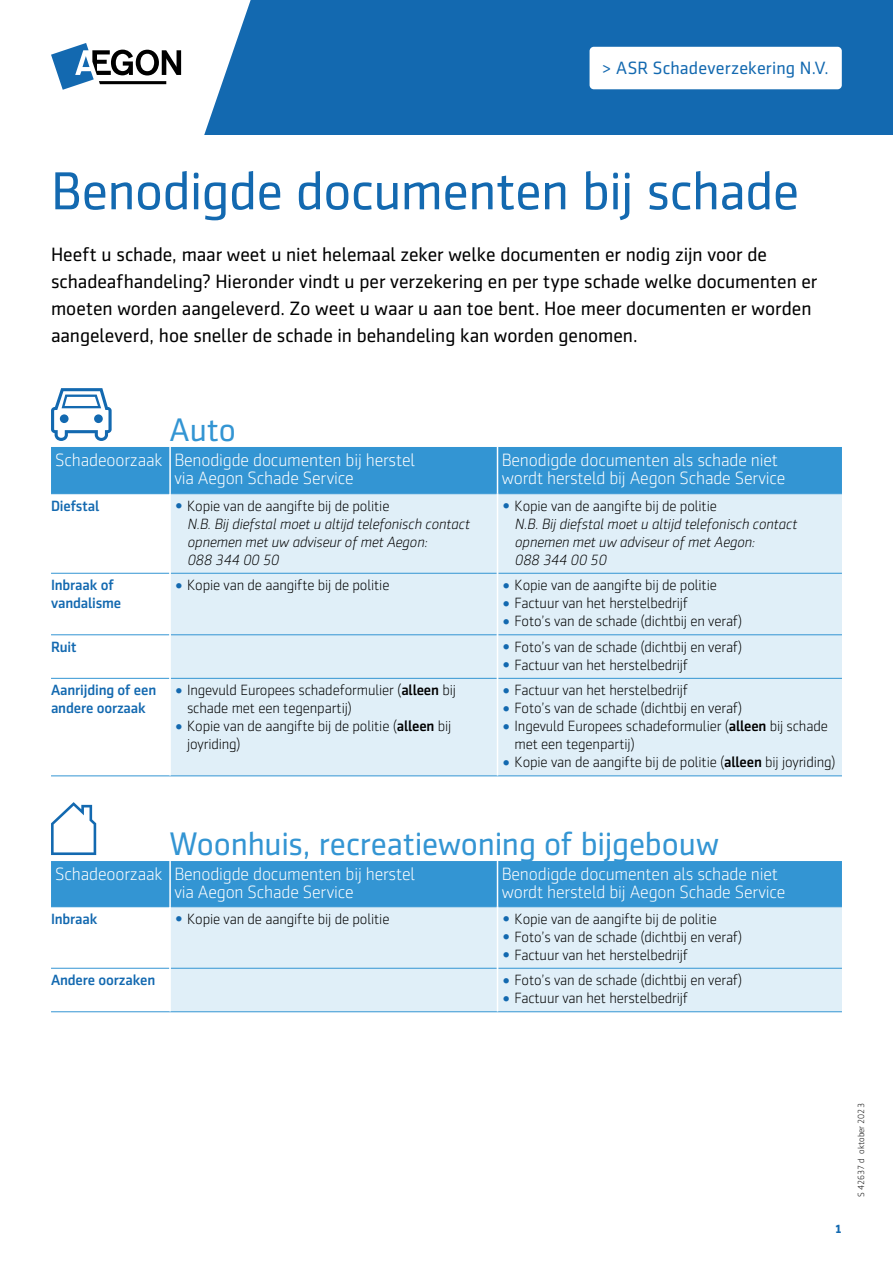
<style>
.page{position:relative;width:893px;height:1263px;background:#fff}
.page>*{position:absolute;margin:0;border:0;box-sizing:border-box;transform-origin:0 0}
.BODY_heading_leaflet{font:54px "Sentico Sans DT";letter-spacing:-.01em;color:#1369b0}
.BODY_subheading{font:33px "Sentico Sans DT";letter-spacing:-.005em;color:#3395d3}
.BODY_inleiding{font:19.5px/27px "Sentico Sans DT";letter-spacing:-.005em;color:#000}
.Tabel_kopje_niveau_1{font:300 18px/18px "Sentico Sans DT";letter-spacing:-.01em;color:#fff}
.t1{font:18px "Sentico Sans DT";letter-spacing:.01em;color:#1369b0}
.t2{font:300 15px/18px "Sentico Sans DT";letter-spacing:-.01em;color:#000}
.Tabel_body_zwart{font:italic 300 15px/18px "Sentico Sans DT";letter-spacing:-.01em;color:#000}
.Tabel_kopje_niveau_2{font:500 15px/18px "Sentico Sans DT";letter-spacing:-.01em;color:#1369b0}
.t3{font:700 12px "Sentico Sans DT";color:#1369b0}
.t4{font:300 9px "Sentico Sans DT";color:#000}
.s1{font-size:18px;color:#1369b0}
.s2{font-weight:500}
</style>
<div class="page">
<div style="left:0;top:0;width:893px;height:135px;background:#1369b0"></div>
<svg style="left:0;top:0;width:251px;height:678px"></svg>
<svg style="left:51px;top:43px;width:130px;height:47px"></svg>
<div style="left:590px;top:47px;width:252px;height:42px;background:#fff;border-radius:4px"></div>
<svg style="left:51px;top:388px;width:61px;height:53px"></svg>
<div style="left:51px;top:447px;width:791px;height:46px;background:#3395d3"></div>
<div style="left:171px;top:494px;width:671px;height:281px;background:#e0eff8"></div>
<hr style="left:51px;top:493px;width:118px;height:1px;background:#3395d3">
<hr style="left:171px;top:493px;width:326px;height:1px;background:#3395d3">
<hr style="left:51px;top:573px;width:118px;height:1px;background:#3395d3">
<hr style="left:51px;top:634px;width:118px;height:1px;background:#3395d3">
<hr style="left:51px;top:678px;width:118px;height:1px;background:#3395d3">
<hr style="left:171px;top:573px;width:326px;height:1px;background:#3395d3">
<hr style="left:171px;top:634px;width:326px;height:1px;background:#3395d3">
<hr style="left:498px;top:634px;width:344px;height:1px;background:#3395d3">
<hr style="left:171px;top:678px;width:326px;height:1px;background:#3395d3">
<hr style="left:498px;top:678px;width:344px;height:1px;background:#3395d3">
<hr style="left:170px;top:775px;width:327px;height:1px;background:#3395d3">
<hr style="left:497px;top:775px;width:345px;height:1px;background:#3395d3">
<hr style="left:498px;top:493px;width:344px;height:1px;background:#3395d3">
<hr style="left:498px;top:573px;width:344px;height:1px;background:#3395d3">
<hr style="left:51px;top:775px;width:119px;height:1px;background:#3395d3">
<hr style="left:169px;top:447px;width:2px;height:47px;background:#fff">
<hr style="left:497px;top:447px;width:1px;height:47px;background:#fff">
<hr style="left:169px;top:494px;width:2px;height:79px;background:#fff">
<hr style="left:169px;top:573px;width:2px;height:62px;background:#fff">
<hr style="left:169px;top:635px;width:2px;height:43px;background:#fff">
<hr style="left:497px;top:494px;width:1px;height:79px;background:#fff">
<hr style="left:497px;top:573px;width:1px;height:62px;background:#fff">
<hr style="left:497px;top:635px;width:1px;height:43px;background:#fff">
<hr style="left:497px;top:678px;width:1px;height:97px;background:#fff">
<svg style="left:51px;top:802px;width:45px;height:53px"></svg>
<div style="left:51px;top:861px;width:791px;height:45px;background:#3395d3"></div>
<div style="left:171px;top:907px;width:671px;height:104px;background:#e0eff8"></div>
<hr style="left:51px;top:906px;width:118px;height:1px;background:#3395d3">
<hr style="left:171px;top:906px;width:326px;height:1px;background:#3395d3">
<hr style="left:498px;top:906px;width:344px;height:1px;background:#3395d3">
<hr style="left:51px;top:968px;width:118px;height:1px;background:#3395d3">
<hr style="left:171px;top:968px;width:326px;height:1px;background:#3395d3">
<hr style="left:498px;top:968px;width:344px;height:1px;background:#3395d3">
<hr style="left:170px;top:1011px;width:327px;height:1px;background:#3395d3">
<hr style="left:497px;top:1011px;width:345px;height:1px;background:#3395d3">
<hr style="left:51px;top:1011px;width:119px;height:1px;background:#3395d3">
<hr style="left:169px;top:861px;width:2px;height:46px;background:#fff">
<hr style="left:497px;top:861px;width:1px;height:46px;background:#fff">
<hr style="left:497px;top:907px;width:1px;height:61px;background:#fff">
<hr style="left:497px;top:968px;width:1px;height:43px;background:#fff">
<p class="t1" style="left:602px;top:58px;width:228px">&gt; ASR Schadeverzekering N.V.</p>
<p class="BODY_heading_leaflet" style="left:51px;top:161px;width:750px">Benodigde documenten bij schade</p>
<p class="BODY_inleiding" style="left:51px;top:241px;width:768px">Heeft u schade, maar weet u niet helemaal zeker welke documenten er nodig zijn voor de schadeafhandeling? Hieronder vindt u per verzekering en per type schade welke documenten er moeten worden aangeleverd. Zo weet u waar u aan toe bent. Hoe meer documenten er worden aangeleverd, hoe sneller de schade in behandeling kan worden genomen.</p>
<p class="BODY_subheading" style="left:170px;top:412px;width:68px">Auto</p>
<p class="Tabel_kopje_niveau_1" style="left:55px;top:451px;width:109px">Schadeoorzaak</p>
<p class="Tabel_kopje_niveau_1" style="left:174px;top:451px;width:242px">Benodigde documenten bij herstel via Aegon Schade Service</p>
<p class="Tabel_kopje_niveau_1" style="left:502px;top:451px;width:285px">Benodigde documenten als schade niet wordt hersteld bij Aegon Schade Service</p>
<p class="Tabel_kopje_niveau_2" style="left:51px;top:497px;width:50px">Diefstal</p>
<p class="t2" style="left:174px;top:497px;width:217px"><span class="s1">•</span> Kopie van de aangifte bij de politie</p>
<p class="Tabel_body_zwart" style="left:187px;top:515px;width:284px">N.B. Bij diefstal moet u altijd telefonisch contact opnemen met uw adviseur of met Aegon:<br>088 344 00 50</p>
<p class="t2" style="left:502px;top:497px;width:217px"><span class="s1">•</span> Kopie van de aangifte bij de politie</p>
<p class="Tabel_body_zwart" style="left:514px;top:515px;width:284px">N.B. Bij diefstal moet u altijd telefonisch contact opnemen met uw adviseur of met Aegon:<br>088 344 00 50</p>
<p class="Tabel_kopje_niveau_2" style="left:51px;top:576px;width:72px">Inbraak of vandalisme</p>
<p class="t2" style="left:174px;top:576px;width:217px"><span class="s1">•</span> Kopie van de aangifte bij de politie</p>
<p class="t2" style="left:502px;top:576px;width:217px"><span class="s1">•</span> Kopie van de aangifte bij de politie</p>
<p class="t2" style="left:502px;top:594px;width:188px"><span class="s1">•</span> Factuur van het herstelbedrijf</p>
<p class="t2" style="left:502px;top:612px;width:242px"><span class="s1">•</span> Foto’s van de schade (dichtbij en veraf)</p>
<p class="Tabel_kopje_niveau_2" style="left:51px;top:638px;width:27px">Ruit</p>
<p class="t2" style="left:502px;top:638px;width:242px"><span class="s1">•</span> Foto’s van de schade (dichtbij en veraf)</p>
<p class="t2" style="left:502px;top:656px;width:188px"><span class="s1">•</span> Factuur van het herstelbedrijf</p>
<p class="Tabel_kopje_niveau_2" style="left:51px;top:681px;width:107px">Aanrijding of een andere oorzaak</p>
<p class="t2" style="left:187px;top:681px;width:270px;text-indent:-13px"><span class="s1">•</span> Ingevuld Europees schadeformulier (<span class="s2">alleen</span> bij schade met een tegenpartij)</p>
<p class="t2" style="left:187px;top:717px;width:266px;text-indent:-13px"><span class="s1">•</span> Kopie van de aangifte bij de politie (<span class="s2">alleen</span> bij joyriding)</p>
<p class="t2" style="left:502px;top:681px;width:188px"><span class="s1">•</span> Factuur van het herstelbedrijf</p>
<p class="t2" style="left:502px;top:699px;width:242px"><span class="s1">•</span> Foto’s van de schade (dichtbij en veraf)</p>
<p class="t2" style="left:514px;top:717px;width:315px;text-indent:-13px"><span class="s1">•</span> Ingevuld Europees schadeformulier (<span class="s2">alleen</span> bij schade met een tegenpartij)</p>
<p class="t2" style="left:502px;top:753px;width:336px"><span class="s1">•</span> Kopie van de aangifte bij de politie (<span class="s2">alleen</span> bij joyriding)</p>
<p class="BODY_subheading" style="left:170px;top:826px;width:551px">Woonhuis, recreatiewoning of bijgebouw</p>
<p class="Tabel_kopje_niveau_1" style="left:55px;top:865px;width:109px">Schadeoorzaak</p>
<p class="Tabel_kopje_niveau_1" style="left:174px;top:865px;width:242px">Benodigde documenten bij herstel via Aegon Schade Service</p>
<p class="Tabel_kopje_niveau_1" style="left:502px;top:865px;width:285px">Benodigde documenten als schade niet wordt hersteld bij Aegon Schade Service</p>
<p class="Tabel_kopje_niveau_2" style="left:51px;top:909px;width:48px">Inbraak</p>
<p class="t2" style="left:174px;top:910px;width:217px"><span class="s1">•</span> Kopie van de aangifte bij de politie</p>
<p class="t2" style="left:502px;top:910px;width:217px"><span class="s1">•</span> Kopie van de aangifte bij de politie</p>
<p class="t2" style="left:502px;top:928px;width:242px"><span class="s1">•</span> Foto’s van de schade (dichtbij en veraf)</p>
<p class="t2" style="left:502px;top:946px;width:188px"><span class="s1">•</span> Factuur van het herstelbedrijf</p>
<p class="Tabel_kopje_niveau_2" style="left:51px;top:971px;width:106px">Andere oorzaken</p>
<p class="t2" style="left:502px;top:971px;width:242px"><span class="s1">•</span> Foto’s van de schade (dichtbij en veraf)</p>
<p class="t2" style="left:502px;top:989px;width:188px"><span class="s1">•</span> Factuur van het herstelbedrijf</p>
<p class="t3" style="left:835px;top:1222px;width:9px">1</p>
<p class="t4" style="left:856px;top:1197px;width:95px;rotate:-90deg">S 42637 d oktober 2023</p>
</div>
